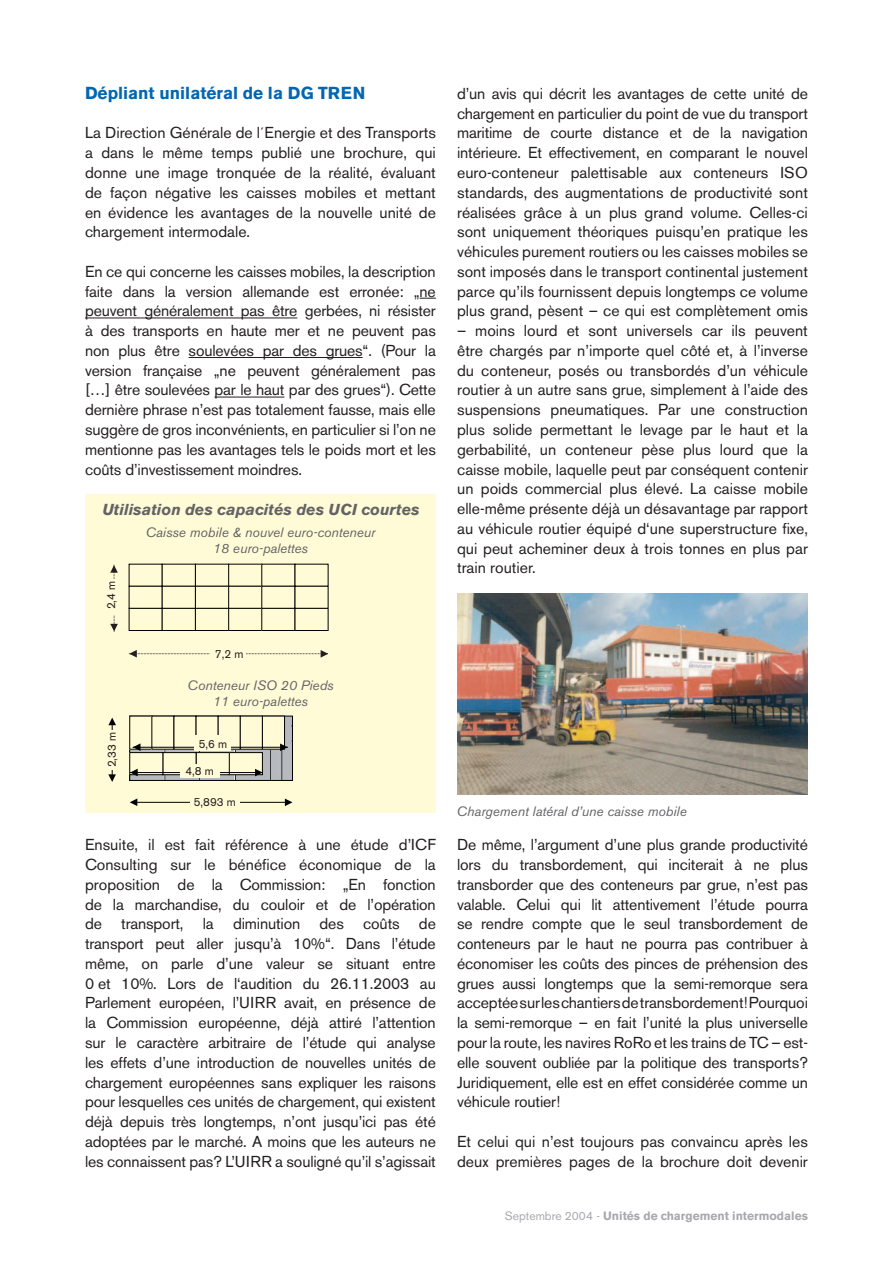
<style>
.page{position:relative;width:893px;height:1263px;background:#fff}
.page>*{position:absolute;margin:0;border:0;box-sizing:border-box;transform-origin:0 0}
.t1{font:700 17.25px "Akzidenz Grotesk BE";color:#0166b3}
.t2{font:15.75px/19.8px "Akzidenz Grotesk BE";color:#231f20;text-align:justify}
.t3{font:italic 700 15.75px "Akzidenz Grotesk BE";color:#636366}
.t4{font:italic 500 13.65px "Akzidenz Grotesk BE";color:#231f20}
.t5{font:italic 13.5px/16.2px "Akzidenz Grotesk BE";color:#636366;text-align:center}
.t6{font:700 12px "Akzidenz Grotesk BE";color:#a8a9ad}
.t7{font:11.7px "Akzidenz Grotesk BE";color:#231f20}
.s1{font-weight:400}
</style>
<div class="page">
<svg style="left:420px;top:298px;width:16px;height:1px"></svg>
<hr style="left:85px;top:318px;width:212px;height:1px;background:#231f20">
<hr style="left:189px;top:357px;width:174px;height:1px;background:#231f20">
<hr style="left:215px;top:397px;width:69px;height:1px;background:#231f20">
<img style="left:457px;top:593px;width:351px;height:202px">
<div style="left:85px;top:494px;width:351px;height:319px;background:#fffbd6"></div>
<svg style="left:110px;top:565px;width:8px;height:66px"></svg>
<div style="left:102px;top:579px;width:21px;height:36px;background:#fffbd6"></div>
<div style="left:129px;top:586px;width:34px;height:23px;border:1px solid #000001"></div>
<div style="left:129px;top:608px;width:34px;height:23px;border:1px solid #000001"></div>
<div style="left:162px;top:586px;width:34px;height:23px;border:1px solid #000001"></div>
<div style="left:162px;top:608px;width:34px;height:23px;border:1px solid #000001"></div>
<div style="left:195px;top:586px;width:34px;height:23px;border:1px solid #000001"></div>
<div style="left:195px;top:608px;width:34px;height:23px;border:1px solid #000001"></div>
<div style="left:228px;top:586px;width:34px;height:23px;border:1px solid #000001"></div>
<div style="left:228px;top:608px;width:34px;height:23px;border:1px solid #000001"></div>
<div style="left:261px;top:586px;width:34px;height:23px;border:1px solid #000001"></div>
<div style="left:261px;top:608px;width:34px;height:23px;border:1px solid #000001"></div>
<div style="left:294px;top:586px;width:35px;height:23px;border:1px solid #000001"></div>
<div style="left:294px;top:608px;width:35px;height:23px;border:1px solid #000001"></div>
<svg style="left:129px;top:650px;width:199px;height:8px"></svg>
<div style="left:210px;top:640px;width:36px;height:23px;background:#fffbd6"></div>
<img style="left:131px;top:718px;width:160px;height:61px">
<div style="left:129px;top:716px;width:164px;height:65px;border:1px solid #000001"></div>
<div style="left:130px;top:716px;width:22px;height:33px;background:#fffbd6"></div>
<div style="left:129px;top:716px;width:23px;height:33px;border:1px solid #000001"></div>
<div style="left:152px;top:716px;width:22px;height:33px;background:#fffbd6"></div>
<div style="left:151px;top:716px;width:23px;height:33px;border:1px solid #000001"></div>
<div style="left:174px;top:716px;width:22px;height:33px;background:#fffbd6"></div>
<div style="left:196px;top:716px;width:22px;height:33px;background:#fffbd6"></div>
<div style="left:218px;top:716px;width:22px;height:33px;background:#fffbd6"></div>
<div style="left:240px;top:716px;width:22px;height:33px;background:#fffbd6"></div>
<div style="left:240px;top:716px;width:23px;height:33px;border:1px solid #000001"></div>
<div style="left:262px;top:716px;width:23px;height:33px;background:#fffbd6"></div>
<div style="left:262px;top:716px;width:23px;height:33px;border:1px solid #000001"></div>
<div style="left:229px;top:753px;width:33px;height:22px;background:#fffbd6"></div>
<div style="left:229px;top:752px;width:34px;height:23px;border:1px solid #000001"></div>
<div style="left:196px;top:753px;width:33px;height:22px;background:#fffbd6"></div>
<div style="left:196px;top:752px;width:34px;height:23px;border:1px solid #000001"></div>
<div style="left:163px;top:753px;width:33px;height:22px;background:#fffbd6"></div>
<div style="left:162px;top:752px;width:34px;height:23px;border:1px solid #000001"></div>
<div style="left:130px;top:753px;width:33px;height:22px;background:#fffbd6"></div>
<div style="left:129px;top:752px;width:34px;height:23px;border:1px solid #000001"></div>
<hr style="left:137px;top:802px;width:148px;height:1px;background:#000001">
<svg style="left:130px;top:798px;width:7px;height:8px"></svg>
<svg style="left:285px;top:798px;width:7px;height:8px"></svg>
<div style="left:190px;top:788px;width:50px;height:24px;background:#fffbd6"></div>
<hr style="left:112px;top:725px;width:1px;height:49px;background:#000001">
<svg style="left:108px;top:774px;width:8px;height:8px"></svg>
<svg style="left:108px;top:718px;width:8px;height:7px"></svg>
<svg style="left:130px;top:769px;width:133px;height:7px"></svg>
<svg style="left:133px;top:743px;width:155px;height:8px"></svg>
<div style="left:194px;top:735px;width:37px;height:16px;background:#fffbd6"></div>
<div style="left:103px;top:730px;width:21px;height:39px;background:#fffbd6"></div>
<div style="left:180px;top:764px;width:40px;height:14px;background:#fffbd6"></div>
<p class="t1" style="left:85px;top:83px;width:282px">Dépliant unilatéral de la DG TREN</p>
<p class="t2" style="left:85px;top:123px;width:352px">La Direction Générale de l´Energie et des Transports a dans le même temps publié une brochure, qui donne une image tronquée de la réalité, évaluant de façon négative les caisses mobiles et mettant en évidence les avantages de la nouvelle unité de chargement intermodale.</p>
<p class="t2" style="left:85px;top:261px;width:352px">En ce qui concerne les caisses mobiles, la description faite dans la version allemande est erronée: „ne peuvent généralement pas être gerbées, ni résister à des transports en haute mer et ne peuvent pas non plus être soulevées par des grues“. (Pour la version française „ne peuvent généralement pas […] être soulevées par le haut par des grues“). Cette dernière phrase n’est pas totalement fausse, mais elle suggère de gros inconvénients, en particulier si l’on ne mentionne pas les avantages tels le poids mort et les coûts d’investissement moindres.</p>
<p class="t4" style="left:129px;top:151px;width:103px">33 euro-palettes</p>
<p class="t7" style="left:106px;top:183px;width:30px;rotate:-90deg">2,4 m</p>
<p class="t7" style="left:104px;top:222px;width:30px;rotate:-90deg">2,4 m</p>
<p class="t7" style="left:293px;top:259px;width:37px">13,2 m</p>
<p class="t4" style="left:130px;top:309px;width:102px">25 euro-palettes</p>
<p class="t7" style="left:109px;top:382px;width:37px;rotate:-90deg">2,33 m</p>
<p class="t4" style="left:129px;top:348px;width:102px">25 euro-palettes</p>
<p class="t7" style="left:278px;top:376px;width:27px">12 m</p>
<p class="t7" style="left:107px;top:421px;width:37px;rotate:-90deg">2,33 m</p>
<p class="t7" style="left:278px;top:418px;width:50px">12,027 m</p>
<p class="t7" style="left:276px;top:457px;width:50px">12,027 m</p>
<p class="t4" style="left:130px;top:497px;width:102px">18 euro-palettes</p>
<p class="t3" style="left:102px;top:500px;width:319px">Utilisation des capacités des UCI courtes</p>
<p class="t5" style="left:146px;top:524px;width:231px">Caisse mobile &amp; nouvel euro-conteneur<br>18 euro-palettes</p>
<p class="t7" style="left:104px;top:609px;width:30px;rotate:-90deg">2,4 m</p>
<p class="t7" style="left:105px;top:767px;width:37px;rotate:-90deg">2,33 m</p>
<p class="t7" style="left:215px;top:647px;width:30px">7,2 m</p>
<p class="t5" style="left:187px;top:677px;width:148px">Conteneur ISO 20 Pieds<br>11 euro-palettes</p>
<p class="t7" style="left:199px;top:737px;width:30px">5,6 m</p>
<p class="t7" style="left:185px;top:764px;width:30px">4,8 m</p>
<p class="t7" style="left:194px;top:794px;width:44px">5,893 m</p>
<p class="t7" style="left:192px;top:833px;width:44px">5,893 m</p>
<p class="t2" style="left:85px;top:835px;width:352px">Ensuite, il est fait référence à une étude d’ICF Consulting sur le bénéfice économique de la proposition de la Commission: „En fonction de la marchandise, du couloir et de l’opération de transport, la diminution des coûts de transport peut aller jusqu’à 10%“. Dans l’étude même, on parle d’une valeur se situant entre 0 et 10%. Lors de l‘audition du 26.11.2003 au Parlement européen, l’UIRR avait, en présence de la Commission européenne, déjà attiré l’attention sur le caractère arbitraire de l’étude qui analyse les effets d’une introduction de nouvelles unités de chargement européennes sans expliquer les raisons pour lesquelles ces unités de chargement, qui existent déjà depuis très longtemps, n’ont jusqu’ici pas été adoptées par le marché. A moins que les auteurs ne les connaissent pas? L’UIRR a souligné qu’il s’agissait</p>
<p class="t2" style="left:457px;top:83px;width:352px">d’un avis qui décrit les avantages de cette unité de chargement en particulier du point de vue du transport maritime de courte distance et de la navigation intérieure. Et effectivement, en comparant le nouvel euro-conteneur palettisable aux conteneurs ISO standards, des augmentations de productivité sont réalisées grâce à un plus grand volume. Celles-ci sont uniquement théoriques puisqu’en pratique les véhicules purement routiers ou les caisses mobiles se sont imposés dans le transport continental justement parce qu’ils fournissent depuis longtemps ce volume plus grand, pèsent – ce qui est complètement omis</p>
<p class="t2" style="left:457px;top:321px;width:352px">– moins lourd et sont universels car ils peuvent être chargés par n’importe quel côté et, à l’inverse du conteneur, posés ou transbordés d’un véhicule routier à un autre sans grue, simplement à l’aide des suspensions pneumatiques. Par une construction plus solide permettant le levage par le haut et la gerbabilité, un conteneur pèse plus lourd que la caisse mobile, laquelle peut par conséquent contenir un poids commercial plus élevé. La caisse mobile elle-même présente déjà un désavantage par rapport au véhicule routier équipé d‘une superstructure fixe, qui peut acheminer deux à trois tonnes en plus par train routier.</p>
<p class="t5" style="left:457px;top:803px;width:231px">Chargement latéral d’une caisse mobile</p>
<p class="t2" style="left:457px;top:835px;width:352px">De même, l’argument d’une plus grande productivité lors du transbordement, qui inciterait à ne plus transborder que des conteneurs par grue, n’est pas valable. Celui qui lit attentivement l’étude pourra se rendre compte que le seul transbordement de conteneurs par le haut ne pourra pas contribuer à économiser les coûts des pinces de préhension des grues aussi longtemps que la semi-remorque sera acceptée sur les chantiers de transbordement! Pourquoi la semi-remorque – en fait l’unité la plus universelle pour la route, les navires RoRo et les trains de TC – est&shy;elle souvent oubliée par la politique des transports?<br>Juridiquement, elle est en effet considérée comme un véhicule routier!</p>
<p class="t2" style="left:457px;top:1131px;width:352px">Et celui qui n’est toujours pas convaincu après les deux premières pages de la brochure doit devenir</p>
<p class="t6" style="left:505px;top:1208px;width:304px"><span class="s1">Septembre 2004 -</span> Unités de chargement intermodales</p>
</div>
